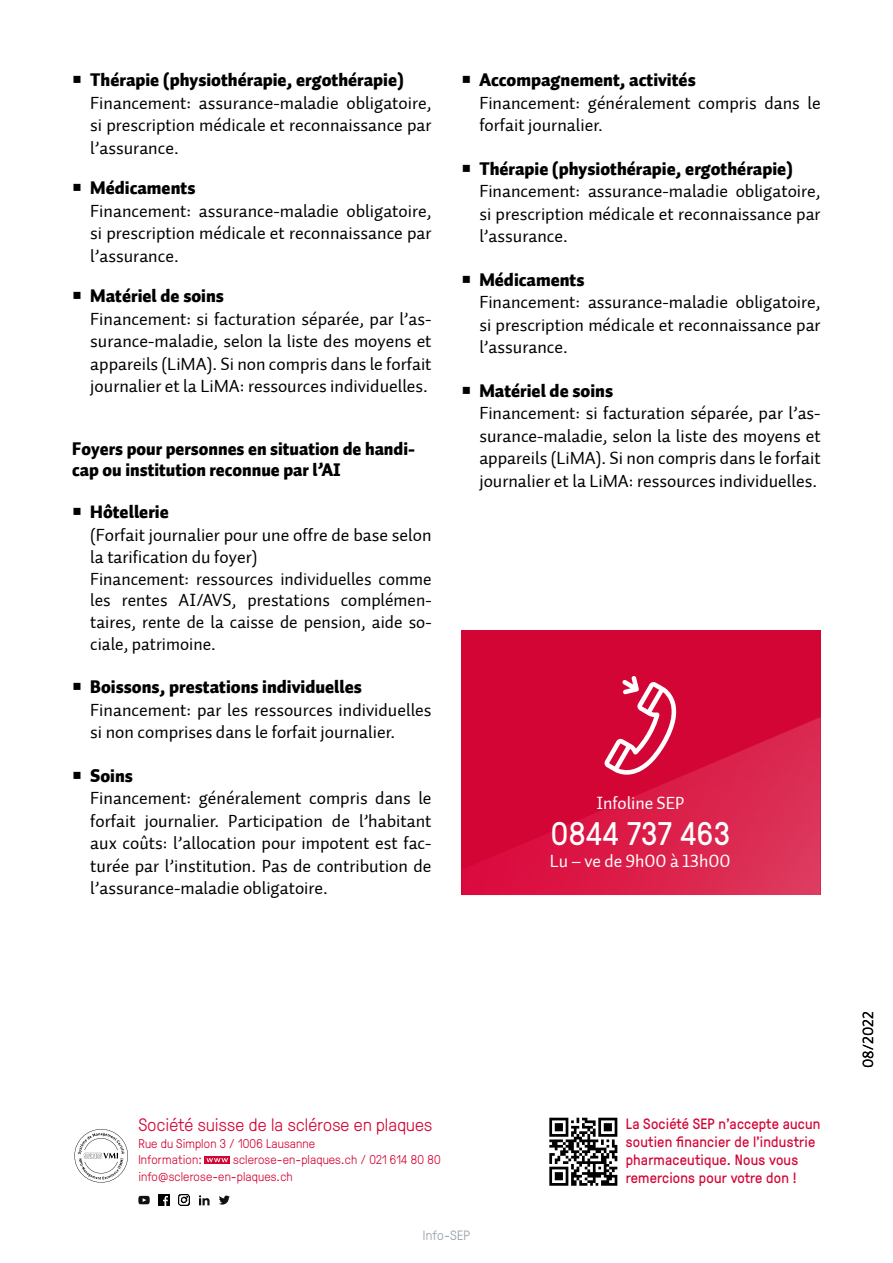
<style>
.page{position:relative;width:893px;height:1263px;background:#fff}
.page>*{position:absolute;margin:0;border:0;box-sizing:border-box;transform-origin:0 0}
.t1{font:32.7px "GT Pressura";letter-spacing:.02em;color:#fff}
.t2{font:18px/22.5px "Auto 2 Regular LF";color:#000;text-align:justify}
.t3{font:18px/21px "Auto 2 Black LF";color:#000}
.t4{font:300 18px "GT Pressura";letter-spacing:.01em;color:#d30535}
.t5{font:18px "Auto 2 Regular LF";letter-spacing:-.005em;color:#fff}
.t6{font:15px/18px "GT Pressura";letter-spacing:.015em;color:#d30535}
.t7{font:15px "Auto 2 Regular LF";letter-spacing:.015em;color:#000}
.t8{font:300 13.5px "GT Pressura";letter-spacing:.015em;color:#949fa7}
.t9{font:300 12.75px/16.5px "GT Pressura";letter-spacing:.01em;color:#d30535}
</style>
<div class="page">
<svg style="left:549px;top:1118px;width:68px;height:68px"></svg>
<svg style="left:219px;top:1195px;width:11px;height:9px"></svg>
<svg style="left:199px;top:1195px;width:11px;height:10px"></svg>
<svg style="left:159px;top:1195px;width:10px;height:10px"></svg>
<svg style="left:179px;top:1194px;width:11px;height:11px"></svg>
<svg style="left:138px;top:1196px;width:12px;height:8px"></svg>
<div style="left:205px;top:1156px;width:25px;height:7px;background:#d30535"></div>
<svg style="left:206px;top:1158px;width:22px;height:4px"></svg>
<svg style="left:74px;top:1129px;width:54px;height:53px"></svg>
<div style="left:461px;top:630px;width:359px;height:265px;background:#d30535"></div>
<svg style="left:466px;top:717px;width:355px;height:178px"></svg>
<svg style="left:604px;top:676px;width:72px;height:99px"></svg>
<p class="t3" style="left:90px;top:70px;width:315px">Thérapie (physiothérapie, ergothérapie)</p>
<p class="t2" style="left:90px;top:92px;width:343px">Financement: assurance-maladie obligatoire, si prescription médicale et reconnaissance par l’assurance.</p>
<p class="t3" style="left:90px;top:178px;width:107px">Médicaments</p>
<p class="t2" style="left:90px;top:200px;width:343px">Financement: assurance-maladie obligatoire, si prescription médicale et reconnaissance par l’assurance.</p>
<p class="t3" style="left:90px;top:286px;width:135px">Matériel de soins</p>
<p class="t2" style="left:90px;top:308px;width:343px">Financement: si facturation séparée, par l’as&shy;surance-maladie, selon la liste des moyens et appareils (LiMA). Si non compris dans le forfait journalier et la LiMA: ressources individuelles.</p>
<p class="t3" style="left:72px;top:439px;width:344px">Foyers pour personnes en situation de handi&shy;cap ou institution reconnue par l’AI</p>
<p class="t3" style="left:90px;top:502px;width:80px">Hôtellerie</p>
<p class="t2" style="left:90px;top:524px;width:343px;line-height:21.8px;text-align:left">(Forfait journalier pour une offre de base selon la tarification du foyer)<br>Financement: ressources individuelles comme les rentes AI/AVS, prestations complémen&shy;taires, rente de la caisse de pension, aide so&shy;ciale, patrimoine.</p>
<p class="t3" style="left:90px;top:677px;width:273px">Boissons, prestations individuelles</p>
<p class="t2" style="left:90px;top:699px;width:343px">Financement: par les ressources individuelles si non comprises dans le forfait journalier.</p>
<p class="t3" style="left:90px;top:766px;width:44px">Soins</p>
<p class="t2" style="left:90px;top:787px;width:343px">Financement: généralement compris dans le forfait journalier. Participation de l’habitant aux coûts: l’allocation pour impotent est fac&shy;turée par l’institution. Pas de contribution de l’assurance-maladie obligatoire.</p>
<p class="t3" style="left:479px;top:70px;width:218px">Accompagnement, activités</p>
<p class="t2" style="left:479px;top:92px;width:343px">Financement: généralement compris dans le forfait journalier.</p>
<p class="t3" style="left:479px;top:159px;width:315px">Thérapie (physiothérapie, ergothérapie)</p>
<p class="t2" style="left:479px;top:180px;width:343px">Financement: assurance-maladie obligatoire, si prescription médicale et reconnaissance par l’assurance.</p>
<p class="t3" style="left:479px;top:270px;width:107px">Médicaments</p>
<p class="t2" style="left:479px;top:291px;width:343px">Financement: assurance-maladie obligatoire, si prescription médicale et reconnaissance par l’assurance.</p>
<p class="t3" style="left:479px;top:381px;width:135px">Matériel de soins</p>
<p class="t2" style="left:479px;top:402px;width:343px">Financement: si facturation séparée, par l’as&shy;surance-maladie, selon la liste des moyens et appareils (LiMA). Si non compris dans le forfait journalier et la LiMA: ressources individuelles.</p>
<p class="t5" style="left:596px;top:791px;width:90px">Infoline SEP</p>
<h1 class="t1" style="left:551px;top:810px;width:180px">0844 737 463</h1>
<p class="t5" style="left:550px;top:849px;width:182px">Lu – ve de 9h00 à 13h00</p>
<p class="t4" style="left:138px;top:1112px;width:295px">Société suisse de la sclérose en plaques</p>
<p class="t9" style="left:138px;top:1134px;width:178px">Rue du Simplon 3 / 1006 Lausanne<br>Information:</p>
<p class="t9" style="left:138px;top:1151px;width:304px;text-indent:95px">sclerose-en-plaques.ch / 021 614 80 80 info@sclerose-en-plaques.ch</p>
<p class="t8" style="left:423px;top:1226px;width:49px">Info-SEP</p>
<p class="t6" style="left:626px;top:1114px;width:196px">La Société SEP n’accepte aucun soutien financier de l’industrie pharmaceutique. Nous vous remercions pour votre don !</p>
<p class="t7" style="left:859px;top:1068px;width:58px;rotate:-90deg">08/2022</p>
</div>
